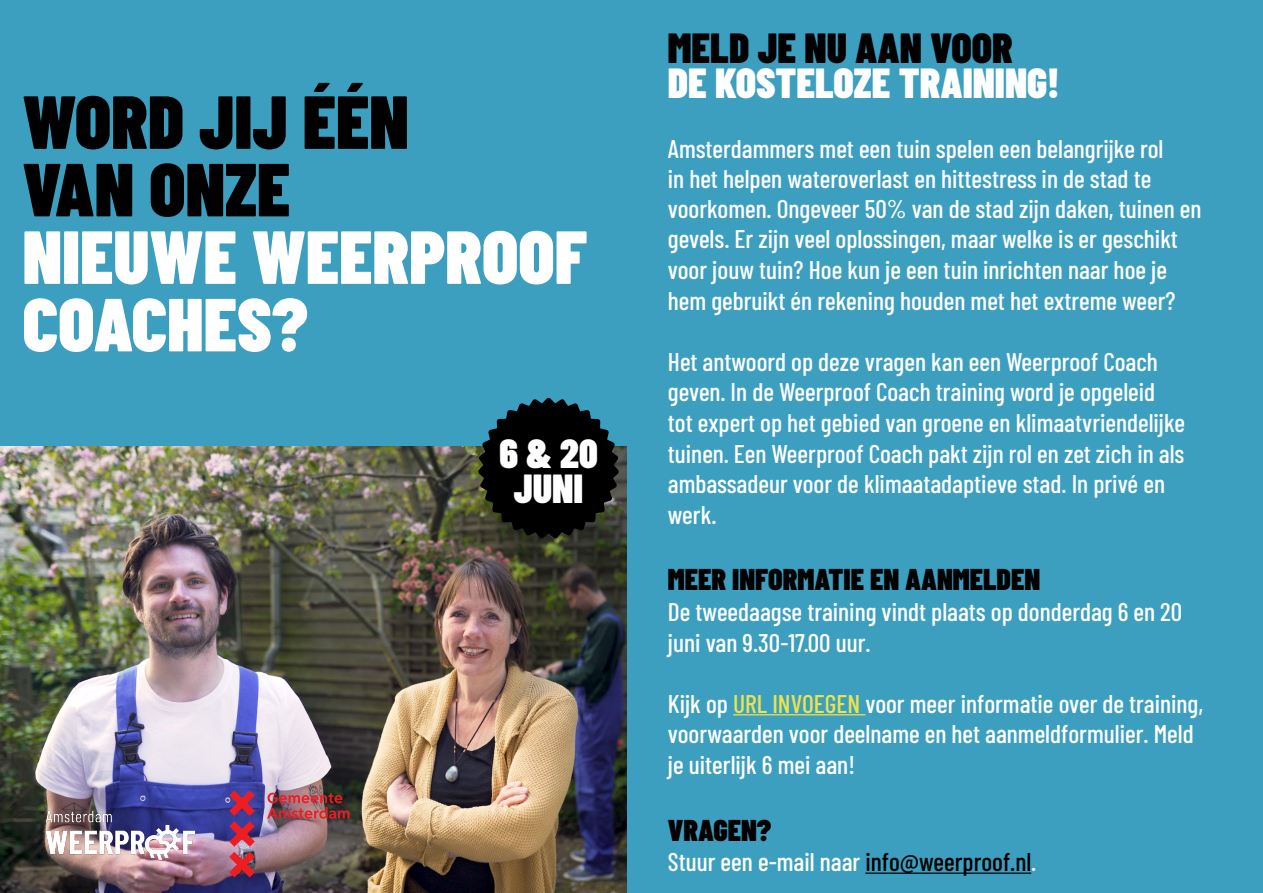
<style>
.page{position:relative;width:1263px;height:893px;background:#3c9fc0}
.page>*{position:absolute;margin:0;border:0;box-sizing:border-box;transform-origin:0 0}
.t1{font:900 75px/67.5px "Barlow Condensed";color:#fff}
.t2{font:900 75px/67.5px "Barlow Condensed";color:#000}
.t3{font:900 42px "Barlow Condensed";color:#fff}
.t4{font:900 42px "Barlow Condensed";color:#000}
.t5{font:900 40.5px/34.5px "Barlow Condensed";color:#fff;text-align:center}
.t6{font:900 30px "Barlow Condensed";color:#000}
.t7{font:500 25.5px/30.6px "Barlow Condensed";color:#fff}
.s1{color:#ede34c}
.s2{color:#000}
</style>
<div class="page">
<img style="left:0;top:446px;width:626px;height:447px">
<hr style="left:733px;top:714px;width:132px;height:1px;background:#ede34c">
<hr style="left:865px;top:872px;width:166px;height:2px;background:#000">
<img style="left:22px;top:790px;width:196px;height:87px">
<img style="left:267px;top:793px;width:82px;height:26px">
<svg style="left:229px;top:790px;width:26px;height:87px"></svg>
<svg style="left:478px;top:398px;width:141px;height:141px"></svg>
<h1 class="t2" style="left:22px;top:85px;width:388px">WORD JIJ ÉÉN<br>VAN ONZE</h1>
<h1 class="t1" style="left:22px;top:220px;width:566px">NIEUWE WEERPROOF<br>COACHES?</h1>
<h3 class="t5" style="left:499px;top:435px;width:100px">6 &amp; 20<br>JUNI</h3>
<h2 class="t4" style="left:668px;top:19px;width:346px">MELD JE NU AAN VOOR</h2>
<h2 class="t3" style="left:668px;top:53px;width:393px">DE KOSTELOZE TRAINING!</h2>
<p class="t7" style="left:668px;top:132px;width:535px">Amsterdammers met een tuin spelen een belangrijke rol<br>in het helpen wateroverlast en hittestress in de stad te voorkomen. Ongeveer 50% van de stad zijn daken, tuinen en gevels. Er zijn veel oplossingen, maar welke is er geschikt voor jouw tuin? Hoe kun je een tuin inrichten naar hoe je hem gebruikt én rekening houden met het extreme weer?</p>
<p class="t7" style="left:668px;top:344px;width:519px">Het antwoord op deze vragen kan een Weerproof Coach geven. In de Weerproof Coach training word je opgeleid tot expert op het gebied van groene en klimaatvriendelijke tuinen. Een Weerproof Coach pakt zijn rol en zet zich in als ambassadeur voor de klimaatadaptieve stad. In privé en werk.</p>
<p class="t6" style="left:668px;top:558px;width:374px">MEER INFORMATIE EN AANMELDEN</p>
<p class="t7" style="left:668px;top:595px;width:516px">De tweedaagse training vindt plaats op donderdag 6 en 20 juni van 9.30-17.00 uur.</p>
<p class="t7" style="left:668px;top:686px;width:537px">Kijk op <span class="s1">URL INVOEGEN</span> voor meer informatie over de training, voorwaarden voor deelname en het aanmeldformulier. Meld je uiterlijk 6 mei aan!</p>
<p class="t6" style="left:668px;top:809px;width:105px">VRAGEN?</p>
<p class="t7" style="left:668px;top:845px;width:370px">Stuur een e-mail naar <span class="s2">info@weerproof.nl</span>.</p>
</div>
